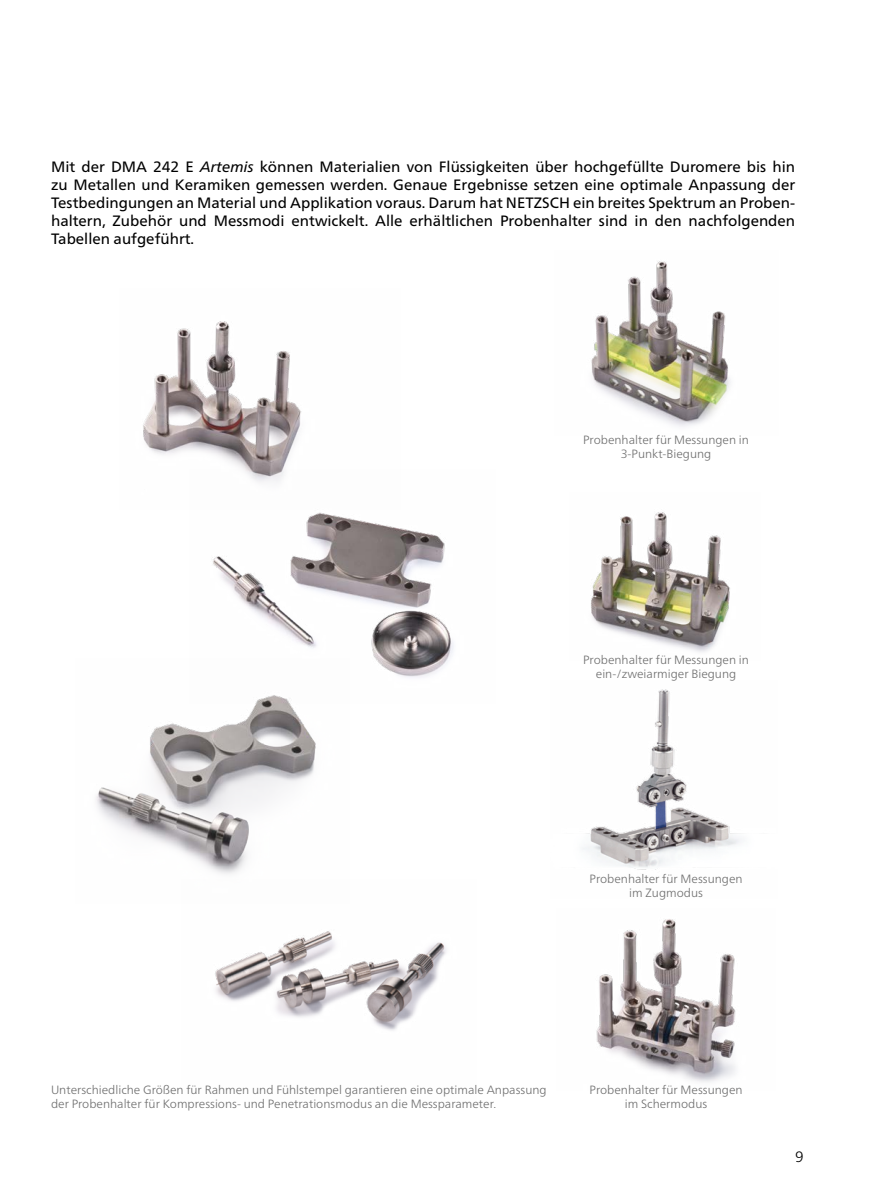
<style>
.page{position:relative;width:893px;height:1191px;background:#fff}
.page>*{position:absolute;margin:0;border:0;box-sizing:border-box;transform-origin:0 0}
.Subhead_2_schwarz_n{font:15px/18px "Frutiger Neue LTW1 G";color:#000;text-align:justify}
.t1{font:300 15px "Frutiger Neue LTW1 G";color:#000}
.Bildunterschrift_n{font:300 12px/14.4px "Frutiger Neue LTW1 G";color:#6e6e6e;text-align:center}
.s1{font-style:italic}
</style>
<div class="page">
<img style="left:213px;top:512px;width:241px;height:165px">
<img style="left:591px;top:261px;width:140px;height:166px">
<img style="left:591px;top:512px;width:139px;height:140px">
<img style="left:143px;top:321px;width:159px;height:161px">
<img style="left:96px;top:659px;width:253px;height:215px">
<img style="left:215px;top:931px;width:231px;height:100px">
<img style="left:596px;top:919px;width:140px;height:163px">
<img style="left:583px;top:689px;width:157px;height:181px">
<p class="Subhead_2_schwarz_n" style="left:51px;top:157px;width:746px">Mit der DMA 242 E <span class="s1">Artemis</span> können Materialien von Flüssigkeiten über hochgefüllte Duromere bis hin zu Metallen und Keramiken gemessen werden. Genaue Ergebnisse setzen eine optimale Anpassung der Testbedingungen an Material und Applikation voraus. Darum hat NETZSCH ein breites Spektrum an Proben&shy;haltern, Zubehör und Messmodi entwickelt. Alle erhältlichen Probenhalter sind in den nachfolgenden Tabellen aufgeführt.</p>
<p class="Bildunterschrift_n" style="left:583px;top:432px;width:167px">Probenhalter für Messungen in<br>3-Punkt-Biegung</p>
<p class="Bildunterschrift_n" style="left:583px;top:652px;width:167px">Probenhalter für Messungen in ein-/zweiarmiger Biegung</p>
<p class="Bildunterschrift_n" style="left:590px;top:871px;width:155px">Probenhalter für Messungen im Zugmodus</p>
<p class="Bildunterschrift_n" style="left:51px;top:1082px;width:497px;text-align:left">Unterschiedliche Größen für Rahmen und Fühlstempel garantieren eine optimale Anpassung der Probenhalter für Kompressions- und Penetrationsmodus an die Messparameter.</p>
<p class="Bildunterschrift_n" style="left:590px;top:1082px;width:155px">Probenhalter für Messungen im Schermodus</p>
<p class="t1" style="left:795px;top:1147px;width:10px">9</p>
</div>
